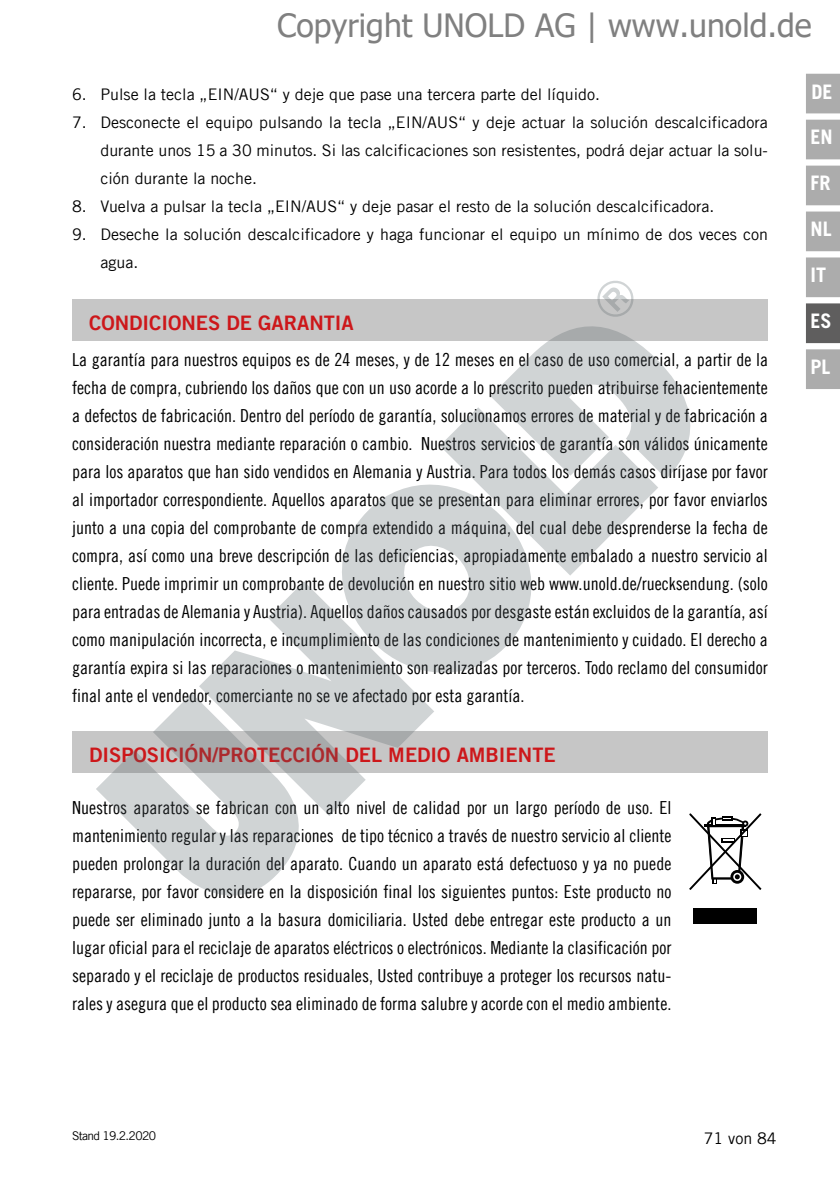
<style>
.page{position:relative;width:840px;height:1191px;background:#fff}
.page>*{position:absolute;margin:0;border:0;box-sizing:border-box;transform-origin:0 0}
.t1{font:32px "Tahoma";color:#808080}
.t2{font:20px "Trade Gothic LT Com Bd 2";color:#cd171a}
.t3{font:700 20px "Trade Gothic LT Com";color:#fff}
.t4{font:18px/28px "Trade Gothic LT Com Cn 18";color:#000;text-align:justify}
.t5{font:16px/28px "Trade Gothic LT Com";color:#000;text-align:justify}
.t6{font:12px "Trade Gothic LT Com";letter-spacing:-.055em;color:#000}
</style>
<div class="page">
<div style="left:805px;top:74px;width:34px;height:39px;background:#acacac"></div>
<div style="left:805px;top:120px;width:34px;height:39px;background:#acacac"></div>
<div style="left:805px;top:166px;width:34px;height:39px;background:#acacac"></div>
<div style="left:805px;top:211px;width:34px;height:40px;background:#acacac;border:2px solid #acacac"></div>
<div style="left:805px;top:257px;width:34px;height:40px;background:#acacac;border:2px solid #acacac"></div>
<div style="left:805px;top:303px;width:34px;height:40px;background:#5f5e5e;border:2px solid #5f5e5e"></div>
<div style="left:805px;top:349px;width:34px;height:40px;background:#acacac;border:2px solid #acacac"></div>
<div style="left:72px;top:299px;width:695px;height:42px;background:#c6c6c6"></div>
<div style="left:72px;top:731px;width:695px;height:41px;background:#c6c6c6"></div>
<svg style="left:689px;top:813px;width:73px;height:77px"></svg>
<div style="left:693px;top:908px;width:63px;height:15px;background:#000"></div>
<svg style="left:530px;top:326px;width:161px;height:153px;fill:#d0d4d5"></svg>
<svg style="left:440px;top:357px;width:218px;height:219px;fill:#d0d4d5"></svg>
<svg style="left:342px;top:447px;width:226px;height:226px;fill:#d0d4d5"></svg>
<svg style="left:199px;top:581px;width:235px;height:235px;fill:#d0d4d5"></svg>
<svg style="left:96px;top:690px;width:231px;height:206px"></svg>
<svg style="left:597px;top:280px;width:37px;height:37px"></svg>
<h1 class="t1" style="left:277px;top:4px;width:535px">Copyright UNOLD AG | www.unold.de</h1>
<p class="t5" style="left:72px;top:80px;width:529px">6. Pulse la tecla „EIN/AUS“ y deje que pase una tercera parte del líquido.</p>
<p class="t5" style="left:100px;top:108px;width:668px;text-indent:-28px">7. Desconecte el equipo pulsando la tecla „EIN/AUS“ y deje actuar la solución descalcificadora durante unos 15 a 30 minutos. Si las calcificaciones son resistentes, podrá dejar actuar la solu&shy;ción durante la noche.</p>
<p class="t5" style="left:72px;top:192px;width:643px">8. Vuelva a pulsar la tecla „EIN/AUS“ y deje pasar el resto de la solución descalcificadora.</p>
<p class="t5" style="left:100px;top:220px;width:668px;text-indent:-28px">9. Deseche la solución descalcificadore y haga funcionar el equipo un mínimo de dos veces con agua.</p>
<p class="t2" style="left:89px;top:310px;width:266px">CONDICIONES DE GARANTIA</p>
<p class="t4" style="left:72px;top:345px;width:697px">La garantía para nuestros equipos es de 24 meses, y de 12 meses en el caso de uso comercial, a partir de la fecha de compra, cubriendo los daños que con un uso acorde a lo prescrito pueden atribuirse fehacientemente a defectos de fabricación. Dentro del período de garantía, solucionamos errores de material y de fabricación a consideración nuestra mediante reparación o cambio. Nuestros servicios de garantía son válidos únicamente para los aparatos que han sido vendidos en Alemania y Austria. Para todos los demás casos diríjase por favor al importador correspondiente. Aquellos aparatos que se presentan para eliminar errores, por favor enviarlos junto a una copia del comprobante de compra extendido a máquina, del cual debe desprenderse la fecha de compra, así como una breve descripción de las deficiencias, apropiadamente embalado a nuestro servicio al cliente. Puede imprimir un comprobante de devolución en nuestro sitio web www.unold.de/ruecksendung. (solo para entradas de Alemania y Austria). Aquellos daños causados por desgaste están excluidos de la garantía, así como manipulación incorrecta, e incumplimiento de las condiciones de mantenimiento y cuidado. El derecho a garantía expira si las reparaciones o mantenimiento son realizadas por terceros. Todo reclamo del consumidor final ante el vendedor, comerciante no se ve afectado por esta garantía.</p>
<p class="t2" style="left:89px;top:742px;width:468px">DISPOSICIÓN/PROTECCIÓN DEL MEDIO AMBIENTE</p>
<p class="t4" style="left:72px;top:793px;width:600px">Nuestros aparatos se fabrican con un alto nivel de calidad por un largo período de uso. El mantenimiento regular y las reparaciones de tipo técnico a través de nuestro servicio al cliente pueden prolongar la duración del aparato. Cuando un aparato está defectuoso y ya no puede repararse, por favor considere en la disposición final los siguientes puntos: Este producto no puede ser eliminado junto a la basura domiciliaria. Usted debe entregar este producto a un lugar oficial para el reciclaje de aparatos eléctricos o electrónicos. Mediante la clasificación por separado y el reciclaje de productos residuales, Usted contribuye a proteger los recursos natu&shy;rales y asegura que el producto sea eliminado de forma salubre y acorde con el medio ambiente.</p>
<p class="t3" style="left:811px;top:80px;width:23px">DE</p>
<p class="t3" style="left:810px;top:125px;width:24px">EN</p>
<p class="t3" style="left:810px;top:171px;width:21px">FR</p>
<p class="t3" style="left:810px;top:217px;width:23px">NL</p>
<p class="t3" style="left:810px;top:262px;width:17px">IT</p>
<p class="t3" style="left:810px;top:308px;width:23px">ES</p>
<p class="t3" style="left:810px;top:354px;width:21px">PL</p>
<p class="t6" style="left:72px;top:1128px;width:85px">Stand 19.2.2020</p>
<p class="t5" style="left:703px;top:1124px;width:74px">71 von 84</p>
</div>
